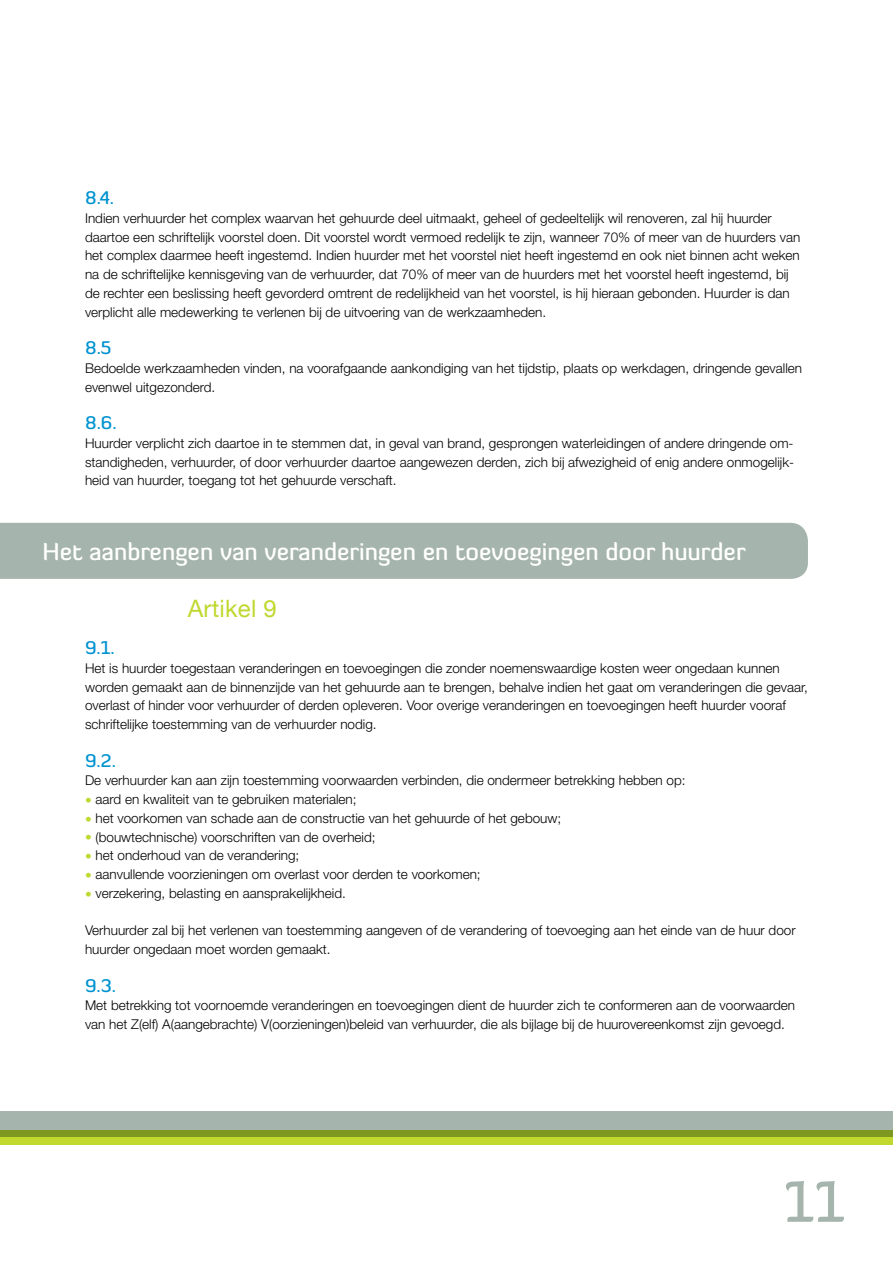
<style>
.page{position:relative;width:893px;height:1263px;background:#fff}
.page>*{position:absolute;margin:0;border:0;box-sizing:border-box;transform-origin:0 0}
.t1{font:500 56.85px "Diavlo";color:#a5b4ac}
.t2{font:500 24px "Diavlo";color:#fff}
.t3{font:24px "Helvetica Neue";letter-spacing:.01em;color:#c1d82f}
.t4{font:500 18px "Diavlo";color:#0093d0}
.t5{font:300 13.5px/18.8px "Helvetica Neue";color:#000}
.s1{color:#c1d82f}
</style>
<div class="page">
<div style="left:0;top:523px;width:808px;height:56px;background:#a5b4ac"></div>
<div style="left:0;top:1111px;width:893px;height:26px;background:#a5b4ac"></div>
<svg style="left:0;top:1130px;width:893px;height:14px;background:#9eb827"></svg>
<h3 class="t4" style="left:85px;top:190px;width:31px">8.4.</h3>
<p class="t5" style="left:85px;top:210px;width:717px">Indien verhuurder het complex waarvan het gehuurde deel uitmaakt, geheel of gedeeltelijk wil renoveren, zal hij huurder daartoe een schriftelijk voorstel doen. Dit voorstel wordt vermoed redelijk te zijn, wanneer 70% of meer van de huurders van het complex daarmee heeft ingestemd. Indien huurder met het voorstel niet heeft ingestemd en ook niet binnen acht weken na de schriftelijke kennisgeving van de verhuurder, dat 70% of meer van de huurders met het voorstel heeft ingestemd, bij de rechter een beslissing heeft gevorderd omtrent de redelijkheid van het voorstel, is hij hieraan gebonden. Huurder is dan verplicht alle medewerking te verlenen bij de uitvoering van de werkzaamheden.</p>
<h3 class="t4" style="left:85px;top:340px;width:28px">8.5</h3>
<p class="t5" style="left:85px;top:360px;width:718px">Bedoelde werkzaamheden vinden, na voorafgaande aankondiging van het tijdstip, plaats op werkdagen, dringende gevallen evenwel uitgezonderd.</p>
<h3 class="t4" style="left:85px;top:415px;width:33px">8.6.</h3>
<p class="t5" style="left:85px;top:435px;width:711px;text-align:justify">Huurder verplicht zich daartoe in te stemmen dat, in geval van brand, gesprongen waterleidingen of andere dringende om&shy;standigheden, verhuurder, of door verhuurder daartoe aangewezen derden, zich bij afwezigheid of enig andere onmogelijk&shy;heid van huurder, toegang tot het gehuurde verschaft.</p>
<h2 class="t2" style="left:43px;top:541px;width:705px">Het aanbrengen van veranderingen en toevoegingen door huurder</h2>
<h2 class="t3" style="left:188px;top:599px;width:91px">Artikel 9</h2>
<h3 class="t4" style="left:85px;top:640px;width:31px">9.1.</h3>
<p class="t5" style="left:85px;top:660px;width:724px">Het is huurder toegestaan veranderingen en toevoegingen die zonder noemenswaardige kosten weer ongedaan kunnen worden gemaakt aan de binnenzijde van het gehuurde aan te brengen, behalve indien het gaat om veranderingen die gevaar, overlast of hinder voor verhuurder of derden opleveren. Voor overige veranderingen en toevoegingen heeft huurder vooraf schriftelijke toestemming van de verhuurder nodig.</p>
<h3 class="t4" style="left:85px;top:752px;width:32px">9.2.</h3>
<p class="t5" style="left:85px;top:772px;width:602px">De verhuurder kan aan zijn toestemming voorwaarden verbinden, die ondermeer betrekking hebben op:</p>
<p class="t5" style="left:85px;top:791px;width:273px"><span class="s1">•</span> aard en kwaliteit van te gebruiken materialen;</p>
<p class="t5" style="left:85px;top:810px;width:478px"><span class="s1">•</span> het voorkomen van schade aan de constructie van het gehuurde of het gebouw;</p>
<p class="t5" style="left:85px;top:829px;width:292px"><span class="s1">•</span> (bouwtechnische) voorschriften van de overheid;</p>
<p class="t5" style="left:85px;top:847px;width:216px"><span class="s1">•</span> het onderhoud van de verandering;</p>
<p class="t5" style="left:85px;top:866px;width:397px"><span class="s1">•</span> aanvullende voorzieningen om overlast voor derden te voorkomen;</p>
<p class="t5" style="left:85px;top:885px;width:262px"><span class="s1">•</span> verzekering, belasting en aansprakelijkheid.</p>
<p class="t5" style="left:85px;top:922px;width:712px">Verhuurder zal bij het verlenen van toestemming aangeven of de verandering of toevoeging aan het einde van de huur door huurder ongedaan moet worden gemaakt.</p>
<h3 class="t4" style="left:85px;top:977px;width:33px">9.3.</h3>
<p class="t5" style="left:85px;top:997px;width:712px">Met betrekking tot voornoemde veranderingen en toevoegingen dient de huurder zich te conformeren aan de voorwaarden van het Z(elf) A(aangebrachte) V(oorzieningen)beleid van verhuurder, die als bijlage bij de huurovereenkomst zijn gevoegd.</p>
<h1 class="t1" style="left:784px;top:1177px;width:63px">11</h1>
</div>
